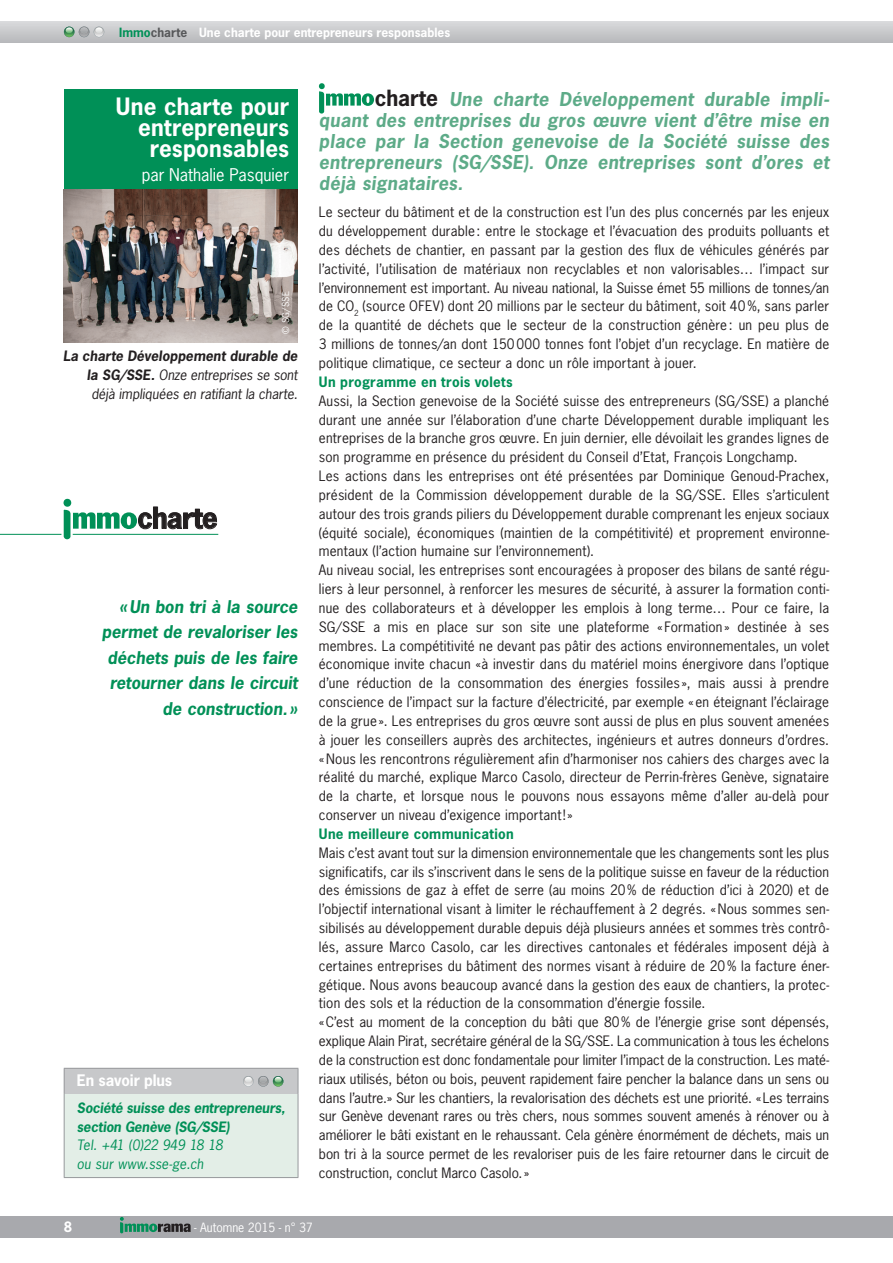
<style>
.page{position:relative;width:893px;height:1263px;background:#fff}
.page>*{position:absolute;margin:0;border:0;box-sizing:border-box;transform-origin:0 0}
.t1{font:700 27.3px "News Gothic Std";letter-spacing:-.025em;color:#231f20}
.t2{font:700 22.5px/21px "News Gothic Std";letter-spacing:.005em;color:#fff;text-align:right}
.t3{font:italic 700 18px/21.1px "News Gothic Std";letter-spacing:.02em;color:#5dab88;text-align:justify}
.t4{font:italic 700 16.5px/25.5px "News Gothic Std";color:#009057;text-align:right}
.t5{font:16.5px "News Gothic Std";color:#fff}
.t6{font:700 15px "News Gothic Std";letter-spacing:-.01em;color:#fff}
.t7{font:13.5px/18.9px "News Gothic Std";letter-spacing:.01em;color:#231f20}
.t8{font:italic 13.5px/18.8px "News Gothic Std";letter-spacing:-.005em;color:#231f20;text-align:right}
.t9{font:italic 700 13.5px/18.8px "News Gothic Std";letter-spacing:-.01em;color:#009057}
.t10{font:700 13.5px "News Gothic Std";letter-spacing:.02em;color:#009057}
.t11{font:italic 13.5px/18.8px "News Gothic Std";letter-spacing:-.01em;color:#009057}
.t12{font:700 13.5px "News Gothic Std";color:#fff}
.t13{font:700 12px "News Gothic Std";color:#fff}
.t14{font:12px "News Gothic Std";color:#fff}
.t15{font:9px "News Gothic Std";color:#fff}
.s1{color:#009057}
.s2{color:#57585a}
.s3{font-weight:700}
.s4{font-style:normal;font-size:21px;color:#231f20}
</style>
<div class="page">
<img style="left:64px;top:189px;width:234px;height:153px">
<div style="left:64px;top:89px;width:234px;height:100px;background:#009057"></div>
<hr style="left:0;top:534px;width:218px;height:1px;background:#009057">
<div style="left:64px;top:499px;width:7px;height:8px;background:#009057;border-radius:50%"></div>
<svg style="left:60px;top:505px;width:157px;height:35px"></svg>
<div style="left:0;top:21px;width:893px;height:22px;background:linear-gradient(to bottom,#d9dadc,#b9babc)"></div>
<div style="left:0;top:1216px;width:893px;height:21px;background:#a8a9ad"></div>
<svg style="left:64px;top:27px;width:40px;height:10px"></svg>
<svg style="left:120px;top:1217px;width:71px;height:16px"></svg>
<svg style="left:319px;top:83px;width:55px;height:31px"></svg>
<div style="left:64px;top:1068px;width:234px;height:26px;background:#c7c8ca"></div>
<div style="left:64px;top:1094px;width:234px;height:83px;background:#e3eee7"></div>
<hr style="left:64px;top:1068px;width:234px;height:1px;background:#97999c">
<svg style="left:64px;top:1069px;width:1px;height:25px"></svg>
<svg style="left:298px;top:1069px;width:1px;height:25px"></svg>
<hr style="left:64px;top:1094px;width:1px;height:83px;background:#97999c">
<hr style="left:298px;top:1094px;width:1px;height:83px;background:#97999c">
<hr style="left:64px;top:1177px;width:234px;height:1px;background:#97999c">
<svg style="left:243px;top:1076px;width:40px;height:10px"></svg>
<p class="t13" style="left:119px;top:24px;width:332px"><span class="s1">Immo</span><span class="s2">charte</span> Une charte pour entrepreneurs responsables</p>
<h2 class="t2" style="left:116px;top:96px;width:175px">Une charte pour entrepreneurs responsables</h2>
<p class="t5" style="left:142px;top:164px;width:149px">par Nathalie Pasquier</p>
<p class="t15" style="left:280px;top:334px;width:44px;rotate:-90deg">© SG/SSE</p>
<p class="t8" style="left:63px;top:347px;width:236px"><span class="s3">La charte Développement durable de la SG/SSE.</span> Onze entreprises se sont déjà impliquées en ratifiant la charte.</p>
<h1 class="t1" style="left:137px;top:500px;width:82px">charte</h1>
<p class="t4" style="left:102px;top:594px;width:197px">« Un bon tri à la source permet de revaloriser les déchets puis de les faire retourner dans le circuit de construction. »</p>
<p class="t6" style="left:77px;top:1070px;width:97px">En savoir plus</p>
<p class="t9" style="left:77px;top:1098px;width:210px">Société suisse des entrepreneurs, section Genève (SG/SSE)</p>
<p class="t11" style="left:77px;top:1136px;width:148px">Tel. +41 (0)22 949 18 18 ou sur www.sse-ge.ch</p>
<h3 class="t3" style="left:319px;top:88px;width:512px;text-indent:56px"><span class="s4">charte</span> Une charte Développement durable impli&shy;quant des entreprises du gros œuvre vient d’être mise en place par la Section genevoise de la Société suisse des entrepreneurs (SG/SSE). Onze entreprises sont d’ores et déjà signataires.</h3>
<p class="t7" style="left:319px;top:203px;width:512px;text-align:justify">Le secteur du bâtiment et de la construction est l’un des plus concernés par les enjeux du développement durable : entre le stockage et l’évacuation des produits polluants et des déchets de chantier, en passant par la gestion des flux de véhicules générés par l’activité, l’utilisation de matériaux non recyclables et non valorisables… l’impact sur l’environnement est important. Au niveau national, la Suisse émet 55 millions de tonnes/an de CO<sub>2</sub> (source OFEV) dont 20 millions par le secteur du bâtiment, soit 40 %, sans parler de la quantité de déchets que le secteur de la construction génère : un peu plus de 3 millions de tonnes/an dont 150 000 tonnes font l’objet d’un recyclage. En matière de politique climatique, ce secteur a donc un rôle important à jouer.</p>
<p class="t10" style="left:319px;top:373px;width:195px">Un programme en trois volets</p>
<p class="t7" style="left:319px;top:391px;width:512px">Aussi, la Section genevoise de la Société suisse des entrepreneurs (SG/SSE) a planché durant une année sur l’élaboration d’une charte Développement durable impliquant les entreprises de la branche gros œuvre. En juin dernier, elle dévoilait les grandes lignes de son programme en présence du président du Conseil d’Etat, François Longchamp.<br>Les actions dans les entreprises ont été présentées par Dominique Genoud-Prachex, président de la Commission développement durable de la SG/SSE. Elles s’articulent autour des trois grands piliers du Développement durable comprenant les enjeux sociaux (équité sociale), économiques (maintien de la compétitivité) et proprement environne&shy;mentaux (l’action humaine sur l’environnement).<br>Au niveau social, les entreprises sont encouragées à proposer des bilans de santé régu&shy;liers à leur personnel, à renforcer les mesures de sécurité, à assurer la formation conti&shy;nue des collaborateurs et à développer les emplois à long terme… Pour ce faire, la SG/SSE a mis en place sur son site une plateforme « Formation » destinée à ses membres. La compétitivité ne devant pas pâtir des actions environnementales, un volet économique invite chacun «à investir dans du matériel moins énergivore dans l’optique d’une réduction de la consommation des énergies fossiles », mais aussi à prendre conscience de l’impact sur la facture d’électricité, par exemple « en éteignant l’éclairage de la grue ». Les entreprises du gros œuvre sont aussi de plus en plus souvent amenées à jouer les conseillers auprès des architectes, ingénieurs et autres donneurs d’ordres. « Nous les rencontrons régulièrement afin d’harmoniser nos cahiers des charges avec la réalité du marché, explique Marco Casolo, directeur de Perrin-frères Genève, signataire de la charte, et lorsque nous le pouvons nous essayons même d’aller au-delà pour conserver un niveau d’exigence important ! »</p>
<p class="t10" style="left:319px;top:825px;width:196px">Une meilleure communication</p>
<p class="t7" style="left:319px;top:843px;width:512px">Mais c’est avant tout sur la dimension environnementale que les changements sont les plus significatifs, car ils s’inscrivent dans le sens de la politique suisse en faveur de la réduction des émissions de gaz à effet de serre (au moins 20 % de réduction d’ici à 2020) et de l’objectif international visant à limiter le réchauffement à 2 degrés. « Nous sommes sen&shy;sibilisés au développement durable depuis déjà plusieurs années et sommes très contrô&shy;lés, assure Marco Casolo, car les directives cantonales et fédérales imposent déjà à certaines entreprises du bâtiment des normes visant à réduire de 20 % la facture éner&shy;gétique. Nous avons beaucoup avancé dans la gestion des eaux de chantiers, la protec&shy;tion des sols et la réduction de la consommation d’énergie fossile.<br>« C’est au moment de la conception du bâti que 80 % de l’énergie grise sont dépensés, explique Alain Pirat, secrétaire général de la SG/SSE. La communication à tous les échelons de la construction est donc fondamentale pour limiter l’impact de la construction. Les maté&shy;riaux utilisés, béton ou bois, peuvent rapidement faire pencher la balance dans un sens ou dans l’autre.» Sur les chantiers, la revalorisation des déchets est une priorité. « Les terrains sur Genève devenant rares ou très chers, nous sommes souvent amenés à rénover ou à améliorer le bâti existant en le rehaussant. Cela génère énormément de déchets, mais un bon tri à la source permet de les revaloriser puis de les faire retourner dans le circuit de construction, conclut Marco Casolo. »</p>
<p class="t12" style="left:64px;top:1218px;width:10px">8</p>
<p class="t14" style="left:194px;top:1219px;width:120px">- Automne 2015 - n° 37</p>
</div>
